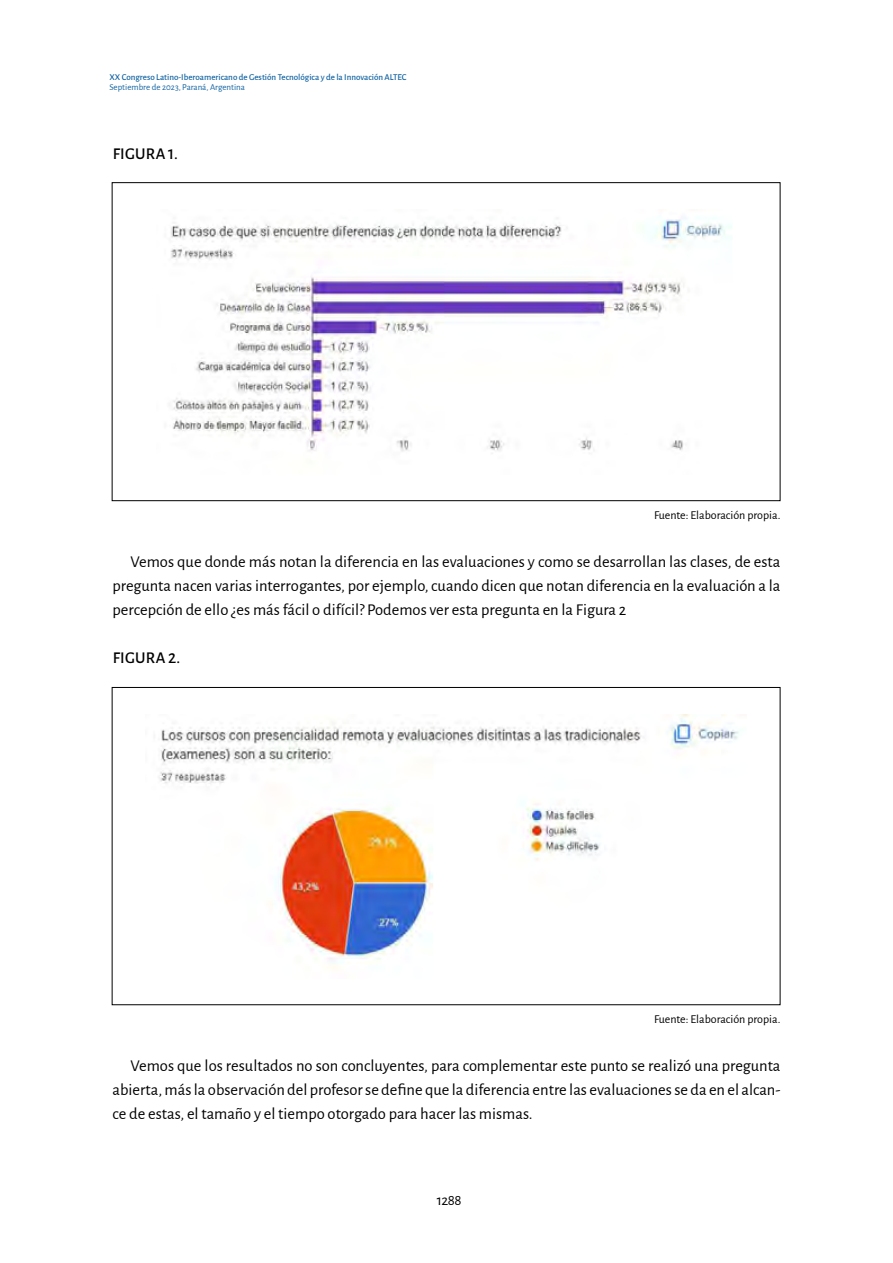
<style>
.page{position:relative;width:893px;height:1263px;background:#fff}
.page>*{position:absolute;margin:0;border:0;box-sizing:border-box;transform-origin:0 0}
.t1{font:16.5px/24px "Alegreya Sans";color:#000;text-align:justify}
.t2{font:500 16.5px "Alegreya Sans";letter-spacing:.02em;color:#000}
.t3{font:15px "Alegreya Sans";color:#000}
.t4{font:12px "Alegreya Sans";color:#000}
.t5{font:500 9px "Alegreya Sans";color:#1263a2}
.t6{font:9px "Alegreya Sans";color:#1263a2}
</style>
<div class="page">
<img style="left:170px;top:217px;width:562px;height:235px">
<img style="left:159px;top:714px;width:580px;height:255px">
<p class="t5" style="left:110px;top:70px;width:299px">XX Congreso Latino-Iberoamericano de Gestión Tecnológica y de la Innovación ALTEC</p>
<p class="t6" style="left:110px;top:81px;width:137px">Septiembre de 2023, Paraná, Argentina</p>
<p class="t2" style="left:113px;top:142px;width:67px">FIGURA 1.</p>
<p class="t4" style="left:654px;top:507px;width:128px">Fuente: Elaboración propia.</p>
<p class="t1" style="left:112px;top:549px;width:669px;text-indent:18px">Vemos que donde más notan la diferencia en las evaluaciones y como se desarrollan las clases, de esta pregunta nacen varias interrogantes, por ejemplo, cuando dicen que notan diferencia en la evaluación a la percepción de ello ¿es más fácil o difícil? Podemos ver esta pregunta en la Figura 2</p>
<p class="t2" style="left:113px;top:646px;width:69px">FIGURA 2.</p>
<p class="t4" style="left:654px;top:1011px;width:128px">Fuente: Elaboración propia.</p>
<p class="t1" style="left:112px;top:1053px;width:669px;text-indent:18px">Vemos que los resultados no son concluyentes, para complementar este punto se realizó una pregunta abierta, más la observación del profesor se define que la diferencia entre las evaluaciones se da en el alcan&shy;ce de estas, el tamaño y el tiempo otorgado para hacer las mismas.</p>
<p class="t3" style="left:437px;top:1189px;width:26px">1288</p>
</div>
